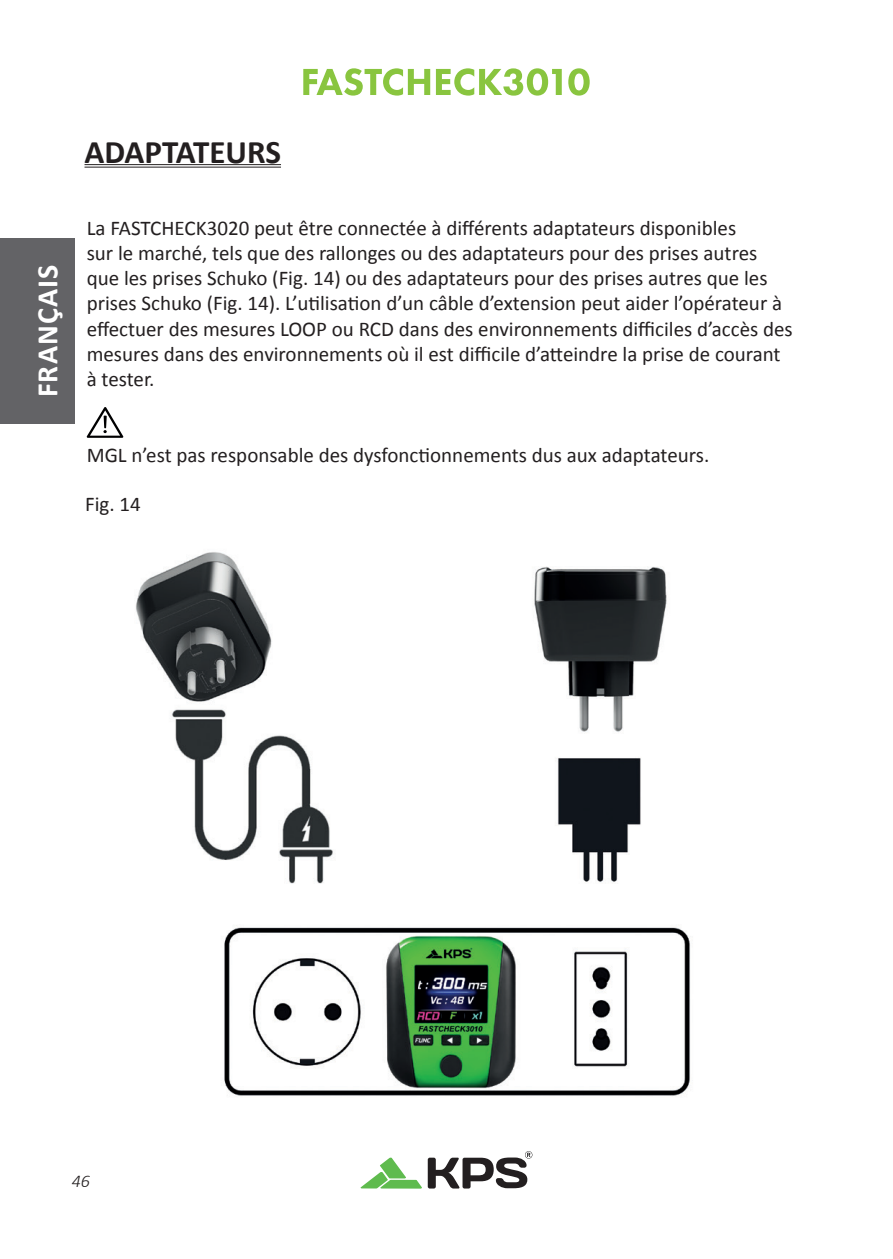
<style>
.page{position:relative;width:893px;height:1259px;background:#fff}
.page>*{position:absolute;margin:0;border:0;box-sizing:border-box;transform-origin:0 0}
.t1{font:700 33px "Calibri";color:#231f20}
.t2{font:700 30px "Calibri";letter-spacing:.04em;color:#fff}
.t3{font:21px/25.2px "Calibri";color:#231f20}
.t4{font:italic 300 18px "Calibri";color:#231f20}
</style>
<div class="page">
<svg style="left:361px;top:1157px;width:61px;height:31px"></svg>
<svg style="left:428px;top:1151px;width:104px;height:37px"></svg>
<div style="left:0;top:238px;width:74px;height:185px;background:#636366"></div>
<svg style="left:303px;top:68px;width:127px;height:28px"></svg>
<svg style="left:436px;top:68px;width:126px;height:28px"></svg>
<svg style="left:568px;top:68px;width:22px;height:28px"></svg>
<img style="left:135px;top:552px;width:556px;height:544px">
<hr style="left:85px;top:164px;width:196px;height:1px;background:#231f20">
<hr style="left:85px;top:167px;width:196px;height:1px;background:#231f20">
<svg style="left:87px;top:407px;width:36px;height:31px"></svg>
<h1 class="t1" style="left:85px;top:131px;width:198px">ADAPTATEURS</h1>
<h2 class="t2" style="left:28px;top:397px;width:134px;rotate:-90deg">FRANÇAIS</h2>
<p class="t3" style="left:87px;top:215px;width:708px">La FASTCHECK3020 peut être connectée à différents adaptateurs disponibles<br>sur le marché, tels que des rallonges ou des adaptateurs pour des prises autres que les prises Schuko (Fig. 14) ou des adaptateurs pour des prises autres que les prises Schuko (Fig. 14). L’utilisation d’un câble d’extension peut aider l’opérateur à effectuer des mesures LOOP ou RCD dans des environnements difficiles d’accès des mesures dans des environnements où il est difficile d’atteindre la prise de courant à tester.</p>
<p class="t3" style="left:87px;top:442px;width:624px">MGL n’est pas responsable des dysfonctionnements dus aux adaptateurs.</p>
<p class="t3" style="left:85px;top:491px;width:57px">Fig. 14</p>
<p class="t4" style="left:72px;top:1170px;width:20px">46</p>
</div>
